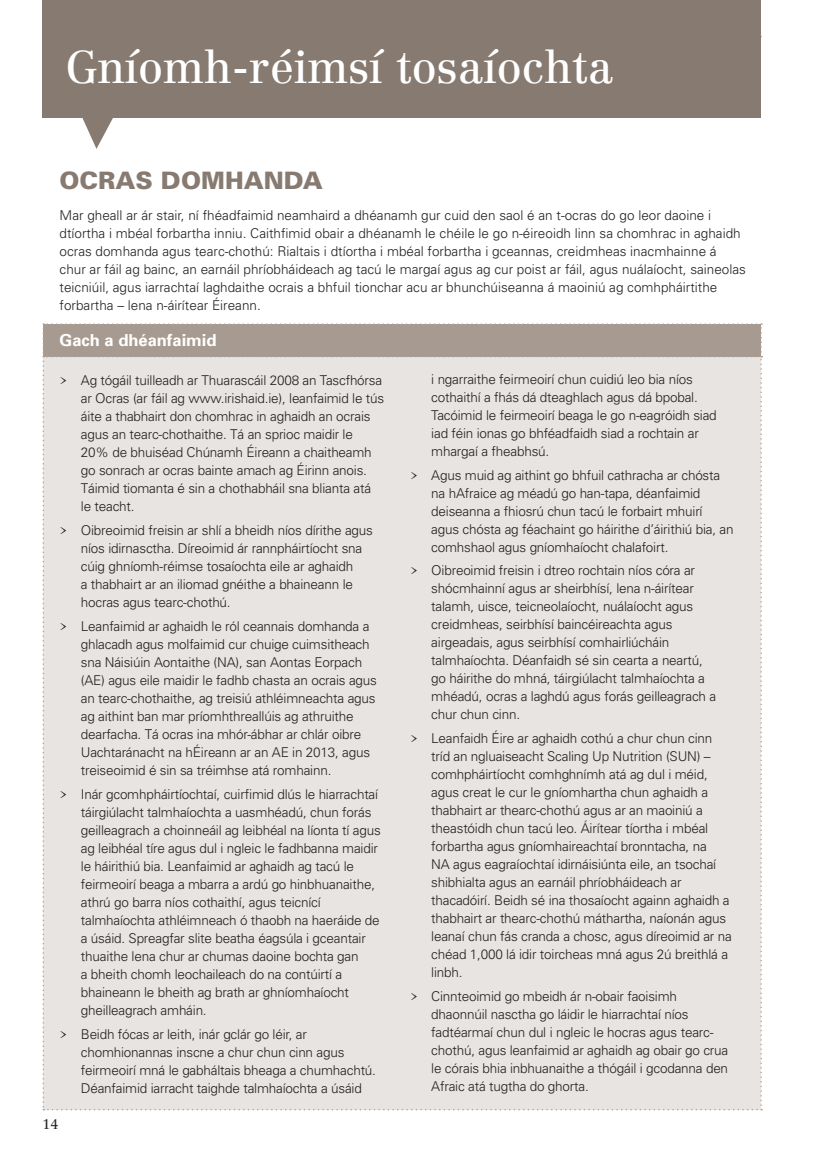
<style>
.page{position:relative;width:830px;height:1153px;background:#fff}
.page>*{position:absolute;margin:0;border:0;box-sizing:border-box;transform-origin:0 0}
.t1{font:45px "Centennial LT";color:#fff}
.Heading_3{font:900 24px "Univers";color:#877a70}
.t2{font:700 16.5px "Univers";color:#fff}
.t3{font:300 13.5px/18px "Univers";letter-spacing:-.015em;color:#231f20}
.t4{font:13.5px "Centennial LT";color:#231f20}
.s1{font-family:"Mrs Eaves Fractions";font-weight:400;font-size:16.5px}
</style>
<div class="page">
<hr style="left:43px;top:36px;width:718px;height:1px;background:#a79b91">
<div style="left:43px;top:0;width:717px;height:118px;background:#877a70"></div>
<div style="left:43px;top:323px;width:718px;height:787px;background:#e8e4e1"></div>
<svg style="left:82px;top:118px;width:31px;height:31px"></svg>
<p class="t1" style="left:66px;top:41px;width:549px">Gníomh-réimsí tosaíochta</p>
<p class="Heading_3" style="left:60px;top:165px;width:265px">OCRAS DOMHANDA</p>
<p class="t3" style="left:60px;top:206px;width:687px">Mar gheall ar ár stair, ní fhéadfaimid neamhaird a dhéanamh gur cuid den saol é an t-ocras do go leor daoine i dtíortha i mbéal forbartha inniu. Caithfimid obair a dhéanamh le chéile le go n-éireoidh linn sa chomhrac in aghaidh ocras domhanda agus tearc-chothú: Rialtais i dtíortha i mbéal forbartha i gceannas, creidmheas inacmhainne á chur ar fáil ag bainc, an earnáil phríobháideach ag tacú le margaí agus ag cur poist ar fáil, agus nuálaíocht, saineolas teicniúil, agus iarrachtaí laghdaithe ocrais a bhfuil tionchar acu ar bhunchúiseanna á maoiniú ag comhpháirtithe forbartha – lena n-áirítear Éireann.</p>
<h1 class="t2" style="left:60px;top:329px;width:158px">Gach a dhéanfaimid</h1>
<p class="t3" style="left:81px;top:371px;width:305px;text-indent:-21px"><span class="s1">&gt;</span> Ag tógáil tuilleadh ar Thuarascáil 2008 an Tascfhórsa ar Ocras (ar fáil ag www.irishaid.ie), leanfaimid le tús áite a thabhairt don chomhrac in aghaidh an ocrais agus an tearc-chothaithe. Tá an sprioc maidir le 20% de bhuiséad Chúnamh Éireann a chaitheamh go sonrach ar ocras bainte amach ag Éirinn anois.<br>Táimid tiomanta é sin a chothabháil sna blianta atá le teacht.</p>
<p class="t3" style="left:81px;top:521px;width:293px;text-indent:-21px"><span class="s1">&gt;</span> Oibreoimid freisin ar shlí a bheidh níos dírithe agus níos idirnasctha. Díreoimid ár rannpháirtíocht sna cúig ghníomh-réimse tosaíochta eile ar aghaidh<br>a thabhairt ar an iliomad gnéithe a bhaineann le hocras agus tearc-chothú.</p>
<p class="t3" style="left:81px;top:617px;width:297px;text-indent:-21px"><span class="s1">&gt;</span> Leanfaimid ar aghaidh le ról ceannais domhanda a ghlacadh agus molfaimid cur chuige cuimsitheach sna Náisiúin Aontaithe (NA), san Aontas Eorpach (AE) agus eile maidir le fadhb chasta an ocrais agus an tearc-chothaithe, ag treisiú athléimneachta agus ag aithint ban mar príomhthreallúis ag athruithe dearfacha. Tá ocras ina mhór-ábhar ar chlár oibre Uachtaránacht na hÉireann ar an AE in 2013, agus treiseoimid é sin sa tréimhse atá romhainn.</p>
<p class="t3" style="left:81px;top:784px;width:301px;text-indent:-21px"><span class="s1">&gt;</span> Inár gcomhpháirtíochtaí, cuirfimid dlús le hiarrachtaí táirgiúlacht talmhaíochta a uasmhéadú, chun forás geilleagrach a choinneáil ag leibhéal na líonta tí agus ag leibhéal tíre agus dul i ngleic le fadhbanna maidir le háirithiú bia. Leanfaimid ar aghaidh ag tacú le feirmeoirí beaga a mbarra a ardú go hinbhuanaithe, athrú go barra níos cothaithí, agus teicnící talmhaíochta athléimneach ó thaobh na haeráide de a úsáid. Spreagfar slite beatha éagsúla i gceantair thuaithe lena chur ar chumas daoine bochta gan<br>a bheith chomh leochaileach do na contúirtí a bhaineann le bheith ag brath ar ghníomhaíocht gheilleagrach amháin.</p>
<p class="t3" style="left:81px;top:1024px;width:296px;text-indent:-21px"><span class="s1">&gt;</span> Beidh fócas ar leith, inár gclár go léir, ar chomhionannas inscne a chur chun cinn agus feirmeoirí mná le gabháltais bheaga a chumhachtú.<br>Déanfaimid iarracht taighde talmhaíochta a úsáid</p>
<p class="t4" style="left:43px;top:1116px;width:17px">14</p>
<p class="t3" style="left:431px;top:370px;width:287px">i ngarraithe feirmeoirí chun cuidiú leo bia níos cothaithí a fhás dá dteaghlach agus dá bpobal.<br>Tacóimid le feirmeoirí beaga le go n-eagróidh siad iad féin ionas go bhféadfaidh siad a rochtain ar mhargaí a fheabhsú.</p>
<p class="t3" style="left:431px;top:465px;width:303px;text-indent:-21px"><span class="s1">&gt;</span> Agus muid ag aithint go bhfuil cathracha ar chósta na hAfraice ag méadú go han-tapa, déanfaimid deiseanna a fhiosrú chun tacú le forbairt mhuirí agus chósta ag féachaint go háirithe d’áirithiú bia, an comhshaol agus gníomhaíocht chalafoirt.</p>
<p class="t3" style="left:431px;top:561px;width:286px;text-indent:-21px"><span class="s1">&gt;</span> Oibreoimid freisin i dtreo rochtain níos córa ar shócmhainní agus ar sheirbhísí, lena n-áirítear talamh, uisce, teicneolaíocht, nuálaíocht agus creidmheas, seirbhísí baincéireachta agus airgeadais, agus seirbhísí comhairliúcháin talmhaíochta. Déanfaidh sé sin cearta a neartú, go háirithe do mhná, táirgiúlacht talmhaíochta a mhéadú, ocras a laghdú agus forás geilleagrach a chur chun cinn.</p>
<p class="t3" style="left:431px;top:729px;width:302px;text-indent:-21px"><span class="s1">&gt;</span> Leanfaidh Éire ar aghaidh cothú a chur chun cinn tríd an ngluaiseacht Scaling Up Nutrition (SUN) – comhpháirtíocht comhghnímh atá ag dul i méid, agus creat le cur le gníomhartha chun aghaidh a thabhairt ar thearc-chothú agus ar an maoiniú a theastóidh chun tacú leo. Áirítear tíortha i mbéal forbartha agus gníomhaireachtaí bronntacha, na<br>NA agus eagraíochtaí idirnáisiúnta eile, an tsochaí shibhialta agus an earnáil phríobháideach ar thacadóirí. Beidh sé ina thosaíocht againn aghaidh a thabhairt ar thearc-chothú máthartha, naíonán agus leanaí chun fás cranda a chosc, agus díreoimid ar na chéad 1,000 lá idir toircheas mná agus 2ú breithlá a linbh.</p>
<p class="t3" style="left:431px;top:987px;width:298px;text-indent:-21px"><span class="s1">&gt;</span> Cinnteoimid go mbeidh ár n-obair faoisimh dhaonnúil nasctha go láidir le hiarrachtaí níos fadtéarmaí chun dul i ngleic le hocras agus tearc&shy;chothú, agus leanfaimid ar aghaidh ag obair go crua le córais bhia inbhuanaithe a thógáil i gcodanna den Afraic atá tugtha do ghorta.</p>
</div>
